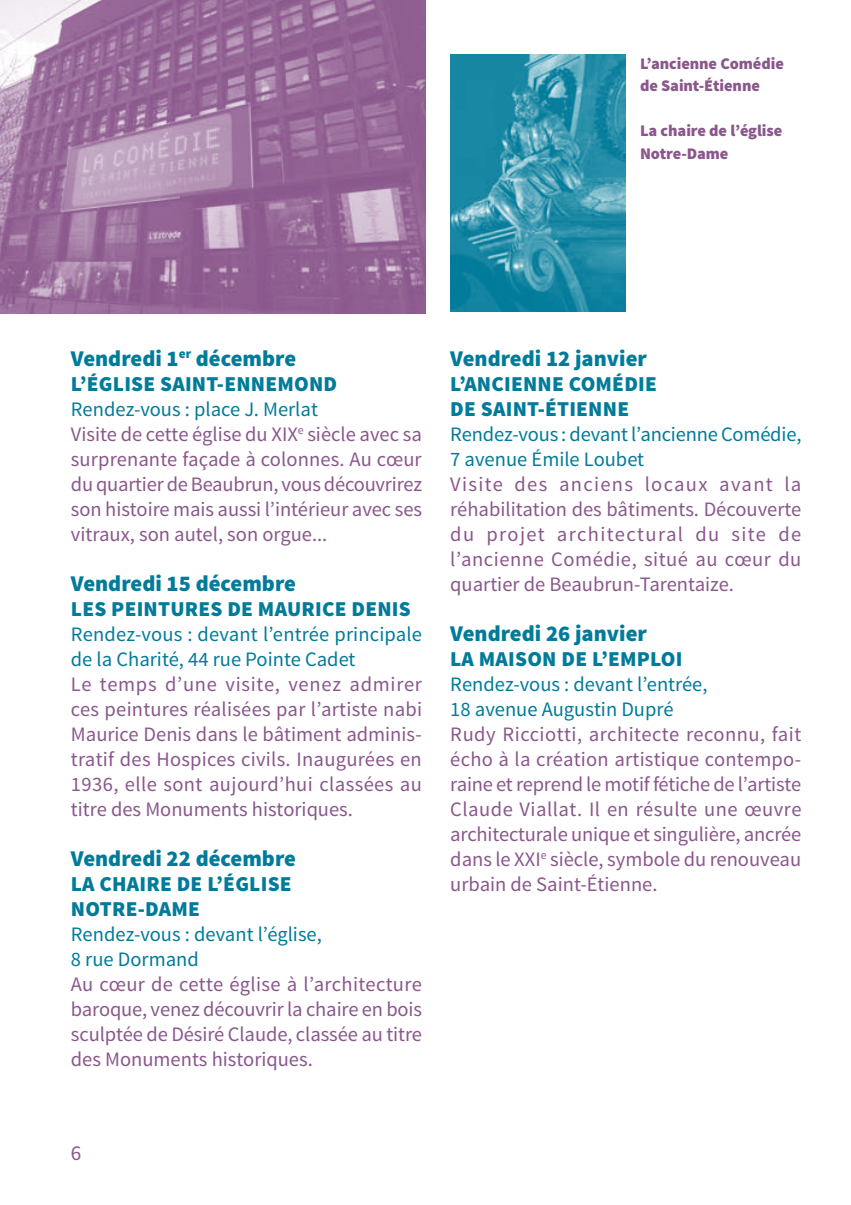
<style>
.page{position:relative;width:851px;height:1205px;background:#fff}
.page>*{position:absolute;margin:0;border:0;box-sizing:border-box;transform-origin:0 0}
.t1{font:900 22.5px "Source Sans Pro";color:#007b9a}
.t2{font:900 21.25px/25px "Source Sans Pro";letter-spacing:.01em;color:#007b9a}
.t3{font:21.25px "Source Sans Pro";color:#8a578c}
.t4{font:20.5px/25px "Source Sans Pro";color:#8a578c;text-align:justify}
.t5{font:20.5px/25px "Source Sans Pro";color:#007b9a}
.t6{font:900 16.25px/22.5px "Source Sans Pro";letter-spacing:-.005em;color:#8a578c}
.s1{color:#007b9a}
</style>
<div class="page">
<img style="left:0;top:0;width:425px;height:313px">
<img style="left:450px;top:55px;width:175px;height:256px">
<p class="t6" style="left:640px;top:53px;width:145px">L’ancienne Comédie de Saint-Étienne</p>
<p class="t6" style="left:640px;top:120px;width:144px">La chaire de l’église<br>Notre-Dame</p>
<p class="t1" style="left:71px;top:344px;width:227px">Vendredi 1<sup>er</sup> décembre</p>
<p class="t2" style="left:71px;top:372px;width:268px">L’ÉGLISE SAINT-ENNEMOND</p>
<p class="t4" style="left:71px;top:397px;width:352px;text-align:left"><span class="s1">Rendez-vous : place J. Merlat<br></span>Visite de cette église du XIX<sup>e</sup> siècle avec sa surprenante façade à colonnes. Au cœur du quartier de Beaubrun, vous découvrirez son histoire mais aussi l’intérieur avec ses vitraux, son autel, son orgue...</p>
<p class="t1" style="left:71px;top:569px;width:226px">Vendredi 15 décembre</p>
<p class="t2" style="left:71px;top:597px;width:341px">LES PEINTURES DE MAURICE DENIS</p>
<p class="t5" style="left:71px;top:622px;width:352px">Rendez-vous : devant l’entrée principale de la Charité, 44 rue Pointe Cadet</p>
<p class="t4" style="left:71px;top:672px;width:352px">Le temps d’une visite, venez admirer ces peintures réalisées par l’artiste nabi Maurice Denis dans le bâtiment adminis&shy;tratif des Hospices civils. Inaugurées en 1936, elle sont aujourd’hui classées au titre des Monuments historiques.</p>
<p class="t1" style="left:71px;top:844px;width:226px">Vendredi 22 décembre</p>
<p class="t2" style="left:71px;top:872px;width:222px">LA CHAIRE DE L’ÉGLISE<br>NOTRE-DAME</p>
<p class="t5" style="left:71px;top:922px;width:252px">Rendez-vous : devant l’église,<br>8 rue Dormand</p>
<p class="t4" style="left:71px;top:972px;width:352px">Au cœur de cette église à l’architecture baroque, venez découvrir la chaire en bois sculptée de Désiré Claude, classée au titre des Monuments historiques.</p>
<p class="t1" style="left:450px;top:344px;width:198px">Vendredi 12 janvier</p>
<p class="t2" style="left:450px;top:372px;width:208px">L’ANCIENNE COMÉDIE<br>DE SAINT-ÉTIENNE</p>
<p class="t5" style="left:450px;top:422px;width:352px">Rendez-vous : devant l’ancienne Comédie,<br>7 avenue Émile Loubet</p>
<p class="t4" style="left:450px;top:472px;width:352px">Visite des anciens locaux avant la réhabilitation des bâtiments. Découverte du projet architectural du site de l’ancienne Comédie, situé au cœur du quartier de Beaubrun-Tarentaize.</p>
<p class="t1" style="left:450px;top:619px;width:198px">Vendredi 26 janvier</p>
<p class="t2" style="left:450px;top:647px;width:233px">LA MAISON DE L’EMPLOI</p>
<p class="t5" style="left:450px;top:672px;width:259px">Rendez-vous : devant l’entrée,<br>18 avenue Augustin Dupré</p>
<p class="t4" style="left:450px;top:722px;width:352px">Rudy Ricciotti, architecte reconnu, fait écho à la création artistique contempo&shy;raine et reprend le motif fétiche de l’artiste Claude Viallat. Il en résulte une œuvre architecturale unique et singulière, ancrée dans le XXI<sup>e</sup> siècle, symbole du renouveau urbain de Saint-Étienne.</p>
<p class="t3" style="left:71px;top:1140px;width:12px">6</p>
</div>
